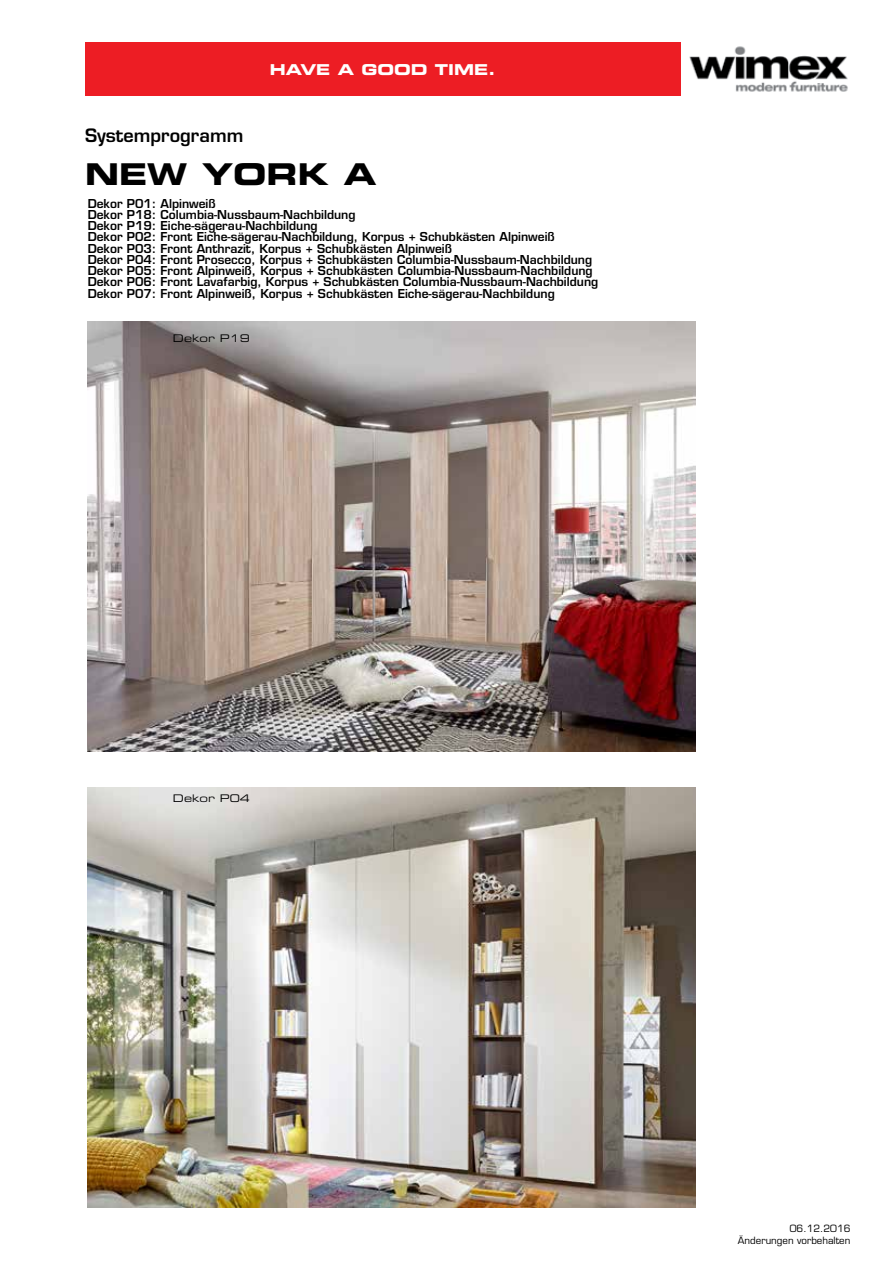
<style>
.page{position:relative;width:893px;height:1263px;background:#fff}
.page>*{position:absolute;margin:0;border:0;box-sizing:border-box;transform-origin:0 0}
.t1{font:30px "Eurostile Bold Extended Two";color:#000}
.t2{font:600 18px "Eurostile";color:#000}
.t3{font:15px "Eurostile Bold Extended Two";color:#fff}
.t4{font:600 12px/11.2px "Eurostile";color:#000}
.t5{font:10.5px "Eurostile Extended Two";color:#000}
.t6{font:9.75px/11.1px "Eurostile";color:#000;text-align:right}
</style>
<div class="page">
<div style="left:85px;top:43px;width:595px;height:53px;background:#ed1d24"></div>
<img style="left:689px;top:46px;width:159px;height:46px">
<img style="left:88px;top:322px;width:607px;height:429px">
<img style="left:88px;top:788px;width:607px;height:419px">
<p class="t3" style="left:270px;top:59px;width:227px">HAVE A GOOD TIME.</p>
<h2 class="t2" style="left:85px;top:124px;width:160px">Systemprogramm</h2>
<h1 class="t1" style="left:85px;top:153px;width:293px">NEW YORK A</h1>
<p class="t4" style="left:88px;top:198px;width:130px">Dekor P01: Alpinweiß</p>
<p class="t4" style="left:88px;top:231px;width:512px">Dekor P02: Front Eiche-sägerau-Nachbildung, Korpus + Schubkästen Alpinweiß<br>Dekor P03: Front Anthrazit, Korpus + Schubkästen Alpinweiß<br>Dekor P04: Front Prosecco, Korpus + Schubkästen Columbia-Nussbaum-Nachbildung Dekor P05: Front Alpinweiß, Korpus + Schubkästen Columbia-Nussbaum-Nachbildung Dekor P06: Front Lavafarbig, Korpus + Schubkästen Columbia-Nussbaum-Nachbildung Dekor P07: Front Alpinweiß, Korpus + Schubkästen Eiche-sägerau-Nachbildung</p>
<p class="t4" style="left:88px;top:209px;width:269px">Dekor P18: Columbia-Nussbaum-Nachbildung</p>
<p class="t4" style="left:88px;top:220px;width:231px">Dekor P19: Eiche-sägerau-Nachbildung</p>
<p class="t5" style="left:173px;top:331px;width:79px">Dekor P19</p>
<p class="t5" style="left:173px;top:791px;width:79px">Dekor P04</p>
<p class="t6" style="left:738px;top:1223px;width:114px">06.12.2016<br>Änderungen vorbehalten</p>
</div>
